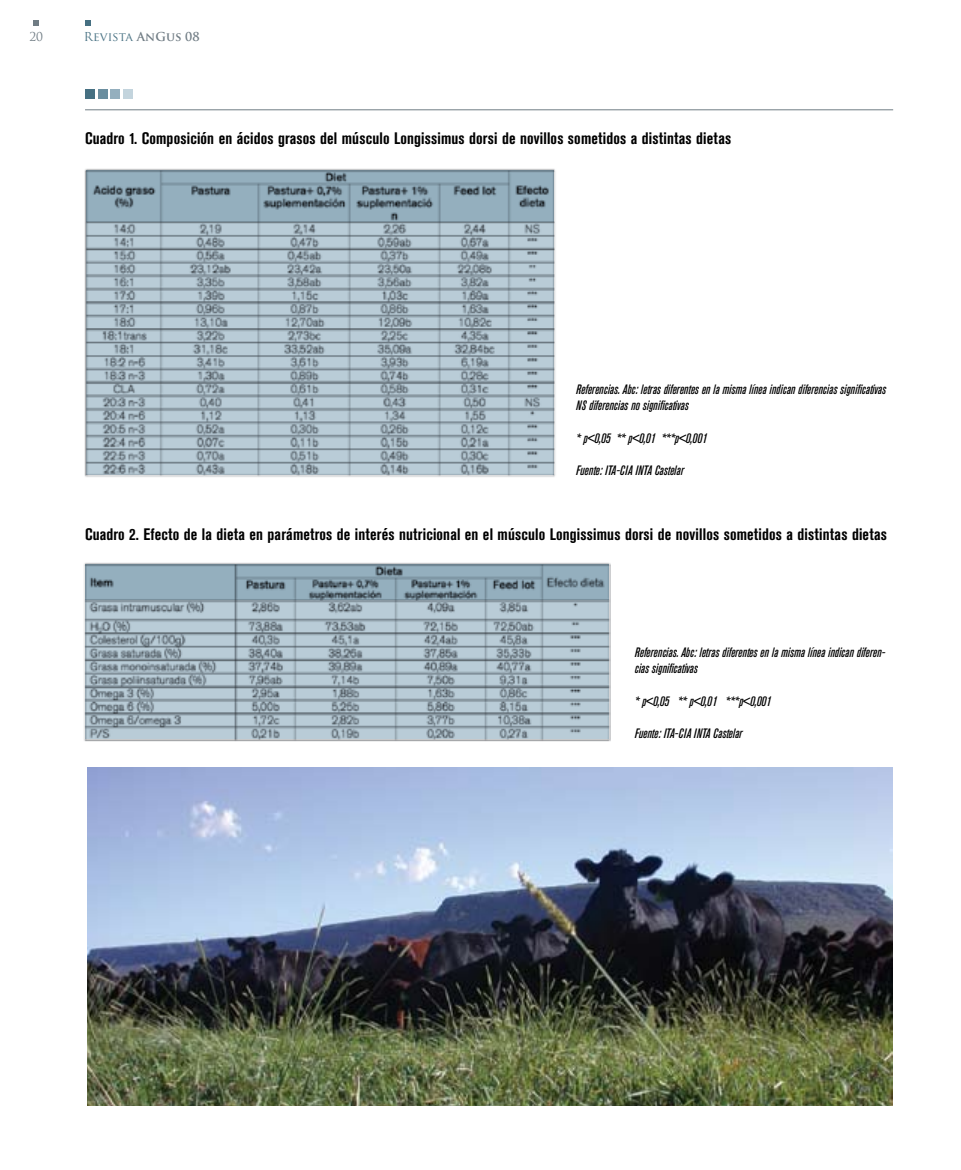
<style>
.page{position:relative;width:961px;height:1170px;background:#fff}
.page>*{position:absolute;margin:0;border:0;box-sizing:border-box;transform-origin:0 0}
.t1{font:700 condensed 16.5px "Akzidenz Grotesk BE";letter-spacing:.01em;color:#000}
.t2{font:italic 500 condensed 13.5px/16.2px "Akzidenz Grotesk BE";color:#000}
.t3{font:12px "Trajan Pro";color:#467082}
.t4{font:12px "Trajan Pro";color:#707c84}
.s1{font-weight:700;color:#707c84}
</style>
<div class="page">
<div style="left:85px;top:89px;width:10px;height:10px;background:#467082"></div>
<div style="left:98px;top:89px;width:10px;height:10px;background:#6a8e9f"></div>
<div style="left:110px;top:89px;width:10px;height:10px;background:#94afbe"></div>
<div style="left:123px;top:89px;width:10px;height:10px;background:#c3d4dd"></div>
<svg style="left:33px;top:20px;width:6px;height:6px"></svg>
<svg style="left:85px;top:20px;width:6px;height:6px"></svg>
<hr style="left:85px;top:109px;width:808px;height:1px;background:#707c84">
<img style="left:87px;top:767px;width:805px;height:338px">
<img style="left:84px;top:168px;width:472px;height:309px">
<img style="left:84px;top:562px;width:527px;height:180px">
<p class="t4" style="left:29px;top:29px;width:15px">20</p>
<p class="t3" style="left:84px;top:29px;width:117px">Revista <span class="s1">AnGus 08</span></p>
<p class="t1" style="left:85px;top:129px;width:648px">Cuadro 1. Composición en ácidos grasos del músculo Longissimus dorsi de novillos sometidos a distintas dietas</p>
<p class="t2" style="left:576px;top:381px;width:311px">Referencias. Abc: letras diferentes en la misma línea indican diferencias significativas<br>NS diferencias no significativas</p>
<p class="t2" style="left:576px;top:430px;width:133px">* p&lt;0,05 ** p&lt;0,01 ***p&lt;0,001</p>
<p class="t2" style="left:576px;top:462px;width:109px">Fuente: ITA-CIA INTA Castelar</p>
<p class="t1" style="left:85px;top:525px;width:803px">Cuadro 2. Efecto de la dieta en parámetros de interés nutricional en el músculo Longissimus dorsi de novillos sometidos a distintas dietas</p>
<p class="t2" style="left:635px;top:644px;width:252px">Referencias. Abc: letras diferentes en la misma línea indican diferen&shy;cias significativas</p>
<p class="t2" style="left:635px;top:693px;width:138px">* p&lt;0,05 ** p&lt;0,01 ***p&lt;0,001</p>
<p class="t2" style="left:635px;top:725px;width:109px">Fuente: ITA-CIA INTA Castelar</p>
</div>
